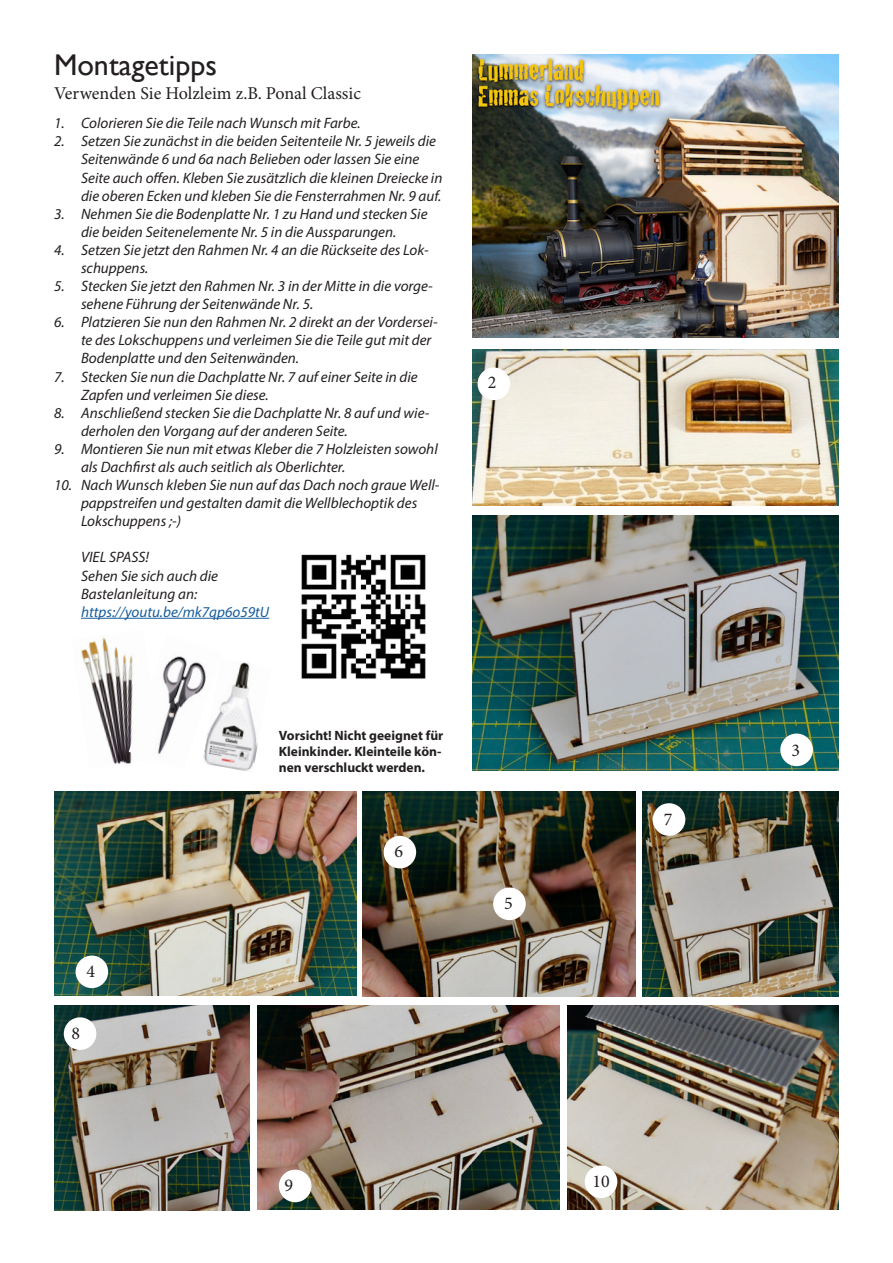
<style>
.page{position:relative;width:893px;height:1263px;background:#fff}
.page>*{position:absolute;margin:0;border:0;box-sizing:border-box;transform-origin:0 0}
.t1{font:30px "Gill Sans";color:#231f20}
.t2{font:18px "Minion Pro";color:#231f20}
.t3{font:italic 15.15px/18.1px "Myriad Pro";color:#231f20}
.t4{font:700 13.5px/16.2px "Myriad Pro";color:#231f20}
.s1{color:#175d9e}
</style>
<div class="page">
<hr style="left:81px;top:618px;width:188px;height:1px;background:#175d9e">
<img style="left:472px;top:349px;width:367px;height:156px">
<img style="left:472px;top:54px;width:367px;height:283px">
<img style="left:472px;top:516px;width:367px;height:255px">
<div style="left:478px;top:367px;width:32px;height:33px;background:#fff;border-radius:50%"></div>
<div style="left:780px;top:733px;width:33px;height:33px;background:#fff;border-radius:50%"></div>
<img style="left:54px;top:791px;width:302px;height:204px">
<img style="left:257px;top:1005px;width:303px;height:204px">
<img style="left:567px;top:1005px;width:272px;height:204px">
<div style="left:76px;top:955px;width:32px;height:33px;background:#fff;border-radius:50%"></div>
<div style="left:279px;top:1170px;width:32px;height:32px;background:#fff;border-radius:50%"></div>
<img style="left:362px;top:791px;width:273px;height:205px">
<div style="left:493px;top:887px;width:33px;height:33px;background:#fff;border-radius:50%"></div>
<div style="left:384px;top:836px;width:32px;height:32px;background:#fff;border-radius:50%"></div>
<img style="left:643px;top:791px;width:196px;height:205px">
<img style="left:54px;top:1005px;width:196px;height:206px">
<div style="left:653px;top:803px;width:32px;height:33px;background:#fff;border-radius:50%"></div>
<div style="left:64px;top:1017px;width:32px;height:33px;background:#fff;border-radius:50%"></div>
<div style="left:585px;top:1165px;width:32px;height:33px;background:#fff;border-radius:50%"></div>
<img style="left:301px;top:554px;width:125px;height:125px">
<img style="left:81px;top:637px;width:48px;height:127px">
<img style="left:222px;top:662px;width:36px;height:109px">
<img style="left:129px;top:655px;width:93px;height:112px">
<p class="t1" style="left:54px;top:47px;width:165px">Montagetipps</p>
<p class="t2" style="left:54px;top:81px;width:308px">Verwenden Sie Holzleim z.B. Ponal Classic</p>
<p class="t3" style="left:54px;top:114px;width:308px">1. Colorieren Sie die Teile nach Wunsch mit Farbe.</p>
<p class="t3" style="left:81px;top:132px;width:363px;text-indent:-27px">2. Setzen Sie zunächst in die beiden Seitenteile Nr. 5 jeweils die Seitenwände 6 und 6a nach Belieben oder lassen Sie eine Seite auch offen. Kleben Sie zusätzlich die kleinen Dreiecke in die oberen Ecken und kleben Sie die Fensterrahmen Nr. 9 auf.</p>
<p class="t3" style="left:54px;top:204px;width:375px;text-align:center">3. Nehmen Sie die Bodenplatte Nr. 1 zu Hand und stecken Sie die beiden Seitenelemente Nr. 5 in die Aussparungen.</p>
<p class="t3" style="left:81px;top:240px;width:349px;text-indent:-27px">4. Setzen Sie jetzt den Rahmen Nr. 4 an die Rückseite des Lok&shy;schuppens.</p>
<p class="t3" style="left:81px;top:277px;width:353px;text-indent:-27px">5. Stecken Sie jetzt den Rahmen Nr. 3 in der Mitte in die vorge&shy;sehene Führung der Seitenwände Nr. 5.</p>
<p class="t3" style="left:81px;top:313px;width:358px;text-indent:-27px">6. Platzieren Sie nun den Rahmen Nr. 2 direkt an der Vordersei&shy;te des Lokschuppens und verleimen Sie die Teile gut mit der<br>Bodenplatte und den Seitenwänden.</p>
<p class="t3" style="left:81px;top:367px;width:338px;text-indent:-27px">7. Stecken Sie nun die Dachplatte Nr. 7 auf einer Seite in die<br>Zapfen und verleimen Sie diese.</p>
<p class="t3" style="left:81px;top:403px;width:350px;text-indent:-27px">8. Anschließend stecken Sie die Dachplatte Nr. 8 auf und wie&shy;derholen den Vorgang auf der anderen Seite.</p>
<p class="t3" style="left:81px;top:439px;width:358px;text-indent:-27px">9. Montieren Sie nun mit etwas Kleber die 7 Holzleisten sowohl als Dachfirst als auch seitlich als Oberlichter.</p>
<p class="t3" style="left:81px;top:476px;width:360px;text-indent:-27px">10. Nach Wunsch kleben Sie nun auf das Dach noch graue Well&shy;pappstreifen und gestalten damit die Wellblechoptik des<br>Lokschuppens ;-)</p>
<p class="t3" style="left:81px;top:548px;width:190px">VIEL SPASS!<br>Sehen Sie sich auch die<br>Bastelanleitung an: <span class="s1">https://youtu.be/mk7qp6o59tU</span></p>
<p class="t4" style="left:279px;top:727px;width:166px">Vorsicht! Nicht geeignet für<br>Kleinkinder. Kleinteile kön&shy;nen verschluckt werden.</p>
<p class="t2" style="left:86px;top:959px;width:10px">4</p>
<p class="t2" style="left:72px;top:1021px;width:10px">8</p>
<p class="t2" style="left:394px;top:839px;width:10px">6</p>
<p class="t2" style="left:488px;top:370px;width:10px">2</p>
<p class="t2" style="left:504px;top:891px;width:10px">5</p>
<p class="t2" style="left:284px;top:1173px;width:10px">9</p>
<p class="t2" style="left:664px;top:807px;width:10px">7</p>
<p class="t2" style="left:592px;top:1169px;width:19px">10</p>
<p class="t2" style="left:791px;top:738px;width:10px">3</p>
</div>
